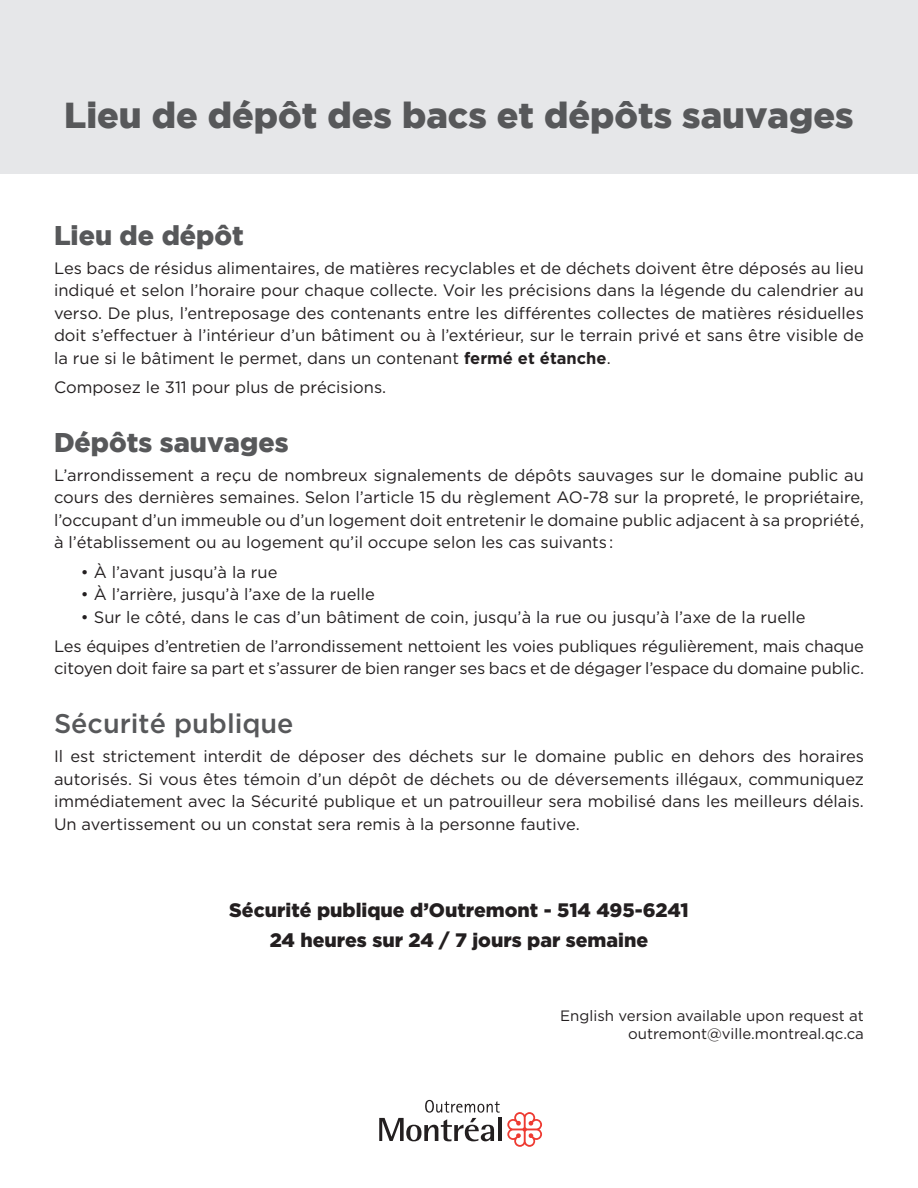
<style>
.page{position:relative;width:918px;height:1188px;background:#fff}
.page>*{position:absolute;margin:0;border:0;box-sizing:border-box;transform-origin:0 0}
.t1{font:900 36px "Gotham";color:#57585a}
.t2{font:900 27px "Gotham";color:#57585a}
.t3{font:500 27px "Gotham HTF";color:#57585a}
.t4{font:900 19.5px/29.2px "Gotham HTF";color:#231f20;text-align:center}
.t5{font:16.5px/22.5px "Gotham HTF";color:#231f20;text-align:justify}
.t6{font:15px/18px "Gotham HTF";color:#231f20;text-align:right}
.s1{font-weight:700}
</style>
<div class="page">
<div style="left:0;top:0;width:918px;height:174px;background:#e6e7e9"></div>
<svg style="left:379px;top:1100px;width:121px;height:41px"></svg>
<hr style="left:498px;top:1118px;width:3px;height:23px;background:#231f20">
<svg style="left:507px;top:1112px;width:35px;height:35px"></svg>
<h1 class="t1" style="left:64px;top:94px;width:791px">Lieu de dépôt des bacs et dépôts sauvages</h1>
<h2 class="t2" style="left:54px;top:219px;width:191px">Lieu de dépôt</h2>
<p class="t5" style="left:54px;top:256px;width:812px">Les bacs de résidus alimentaires, de matières recyclables et de déchets doivent être déposés au lieu indiqué et selon l’horaire pour chaque collecte. Voir les précisions dans la légende du calendrier au verso. De plus, l’entreposage des contenants entre les différentes collectes de matières résiduelles doit s’effectuer à l’intérieur d’un bâtiment ou à l’extérieur, sur le terrain privé et sans être visible de la rue si le bâtiment le permet, dans un contenant <span class="s1">fermé et étanche</span>.</p>
<p class="t5" style="left:54px;top:376px;width:334px">Composez le 311 pour plus de précisions.</p>
<h2 class="t2" style="left:54px;top:426px;width:236px">Dépôts sauvages</h2>
<p class="t5" style="left:54px;top:463px;width:812px">L’arrondissement a reçu de nombreux signalements de dépôts sauvages sur le domaine public au cours des dernières semaines. Selon l’article 15 du règlement AO-78 sur la propreté, le propriétaire, l’occupant d’un immeuble ou d’un logement doit entretenir le domaine public adjacent à sa propriété, à l’établissement ou au logement qu’il occupe selon les cas suivants:</p>
<p class="t5" style="left:81px;top:560px;width:198px">• À l’avant jusqu’à la rue</p>
<p class="t5" style="left:81px;top:583px;width:295px">• À l’arrière, jusqu’à l’axe de la ruelle</p>
<p class="t5" style="left:54px;top:602px;width:811px;line-height:29.2px;text-indent:27px">• Sur le côté, dans le cas d’un bâtiment de coin, jusqu’à la rue ou jusqu’à l’axe de la ruelle<br>Les équipes d’entretien de l’arrondissement nettoient les voies publiques régulièrement, mais chaque</p>
<p class="t5" style="left:54px;top:657px;width:812px">citoyen doit faire sa part et s’assurer de bien ranger ses bacs et de dégager l’espace du domaine public.</p>
<h2 class="t3" style="left:54px;top:708px;width:241px">Sécurité publique</h2>
<p class="t5" style="left:54px;top:745px;width:812px">Il est strictement interdit de déposer des déchets sur le domaine public en dehors des horaires autorisés. Si vous êtes témoin d’un dépôt de déchets ou de déversements illégaux, communiquez immédiatement avec la Sécurité publique et un patrouilleur sera mobilisé dans les meilleurs délais.<br>Un avertissement ou un constat sera remis à la personne fautive.</p>
<p class="t4" style="left:229px;top:895px;width:461px">Sécurité publique d’Outremont - 514 495-6241<br>24 heures sur 24 / 7 jours par semaine</p>
<p class="t6" style="left:560px;top:1006px;width:305px">English version available upon request at outremont@ville.montreal.qc.ca</p>
</div>
